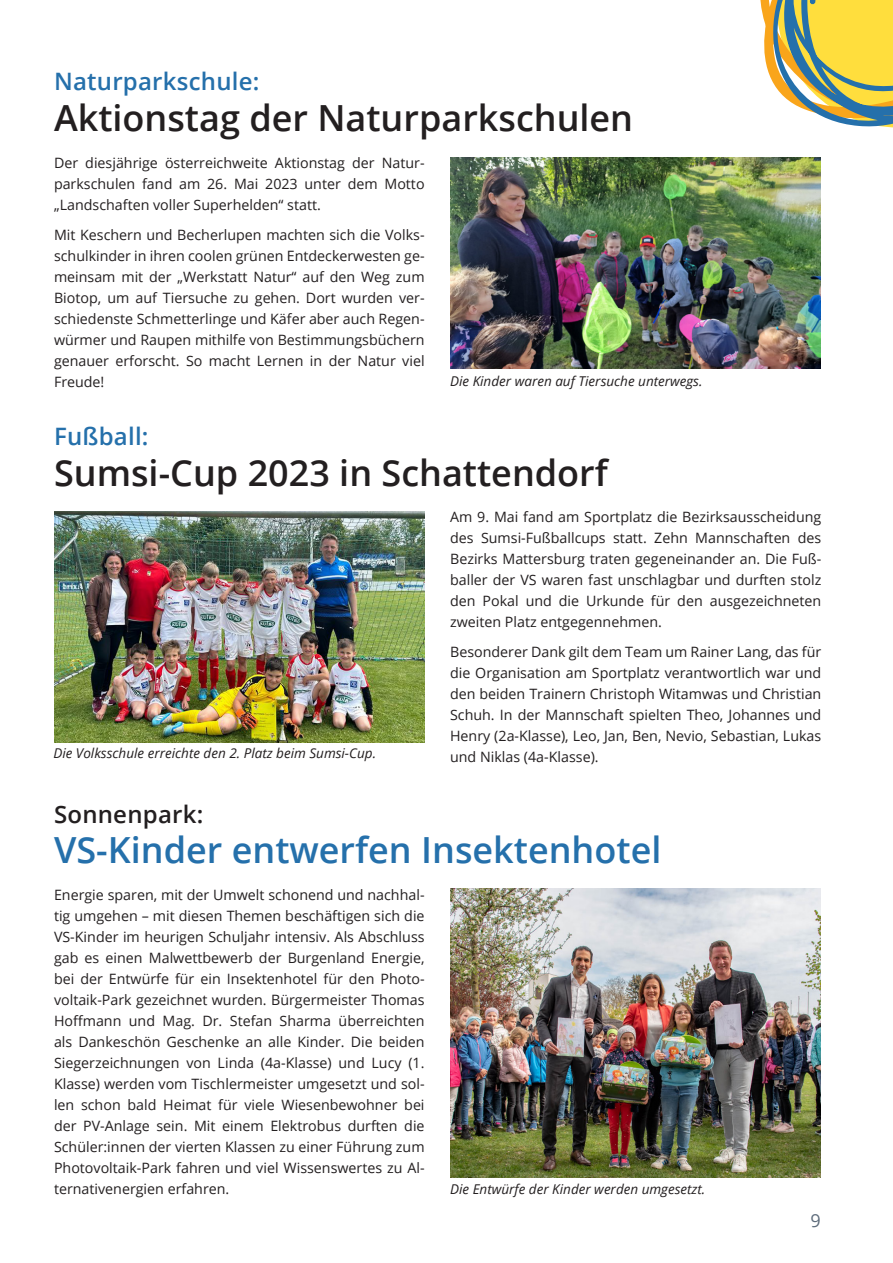
<style>
.page{position:relative;width:893px;height:1263px;background:#fff}
.page>*{position:absolute;margin:0;border:0;box-sizing:border-box;transform-origin:0 0}
.t1{font:600 36px "Open Sans";color:#231f20}
.t2{font:600 36px "Open Sans";color:#2570ab}
.t3{font:600 24px "Open Sans";letter-spacing:.01em;color:#2570ab}
.t4{font:600 24px "Open Sans";letter-spacing:.01em;color:#231f20}
.t5{font:18px "Open Sans";color:#5e6c7b}
.t6{font:14.25px/21px "Open Sans";color:#231f20;text-align:justify}
.t7{font:italic 13.5px "Open Sans";color:#231f20}
</style>
<div class="page">
<svg style="left:760px;top:0;width:133px;height:128px"></svg>
<img style="left:450px;top:889px;width:371px;height:289px">
<img style="left:54px;top:511px;width:371px;height:232px">
<img style="left:450px;top:157px;width:371px;height:212px">
<p class="t3" style="left:54px;top:65px;width:207px">Naturparkschule:</p>
<p class="t1" style="left:54px;top:93px;width:581px">Aktionstag der Naturparkschulen</p>
<p class="t6" style="left:54px;top:152px;width:372px">Der diesjährige österreichweite Aktionstag der Natur&shy;parkschulen fand am 26. Mai 2023 unter dem Motto „Landschaften voller Superhelden“ statt.</p>
<p class="t6" style="left:54px;top:224px;width:372px">Mit Keschern und Becherlupen machten sich die Volks&shy;schulkinder in ihren coolen grünen Entdeckerwesten ge&shy;meinsam mit der „Werkstatt Natur“ auf den Weg zum Biotop, um auf Tiersuche zu gehen. Dort wurden ver&shy;schiedenste Schmetterlinge und Käfer aber auch Regen&shy;würmer und Raupen mithilfe von Bestimmungsbüchern genauer erforscht. So macht Lernen in der Natur viel Freude!</p>
<p class="t7" style="left:450px;top:371px;width:254px">Die Kinder waren auf Tiersuche unterwegs.</p>
<p class="t3" style="left:54px;top:420px;width:96px">Fußball:</p>
<p class="t1" style="left:54px;top:448px;width:555px">Sumsi-Cup 2023 in Schattendorf</p>
<p class="t7" style="left:53px;top:744px;width:324px">Die Volksschule erreichte den 2. Platz beim Sumsi-Cup.</p>
<p class="t6" style="left:450px;top:506px;width:373px">Am 9. Mai fand am Sportplatz die Bezirksausscheidung des Sumsi-Fußballcups statt. Zehn Mannschaften des Bezirks Mattersburg traten gegeneinander an. Die Fuß&shy;baller der VS waren fast unschlagbar und durften stolz den Pokal und die Urkunde für den ausgezeichneten zweiten Platz entgegennehmen.</p>
<p class="t6" style="left:450px;top:641px;width:373px">Besonderer Dank gilt dem Team um Rainer Lang, das für die Organisation am Sportplatz verantwortlich war und den beiden Trainern Christoph Witamwas und Christian Schuh. In der Mannschaft spielten Theo, Johannes und Henry (2a-Klasse), Leo, Jan, Ben, Nevio, Sebastian, Lukas und Niklas (4a-Klasse).</p>
<p class="t4" style="left:54px;top:797px;width:151px">Sonnenpark:</p>
<p class="t2" style="left:54px;top:825px;width:609px">VS-Kinder entwerfen Insektenhotel</p>
<p class="t6" style="left:54px;top:884px;width:372px">Energie sparen, mit der Umwelt schonend und nachhal&shy;tig umgehen – mit diesen Themen beschäftigen sich die VS-Kinder im heurigen Schuljahr intensiv. Als Abschluss gab es einen Malwettbewerb der Burgenland Energie, bei der Entwürfe für ein Insektenhotel für den Photo&shy;voltaik-Park gezeichnet wurden. Bürgermeister Thomas Hoffmann und Mag. Dr. Stefan Sharma überreichten als Dankeschön Geschenke an alle Kinder. Die beiden Siegerzeichnungen von Linda (4a-Klasse) und Lucy (1.<br>Klasse) werden vom Tischlermeister umgesetzt und sol&shy;len schon bald Heimat für viele Wiesenbewohner bei der PV-Anlage sein. Mit einem Elektrobus durften die Schüler:innen der vierten Klassen zu einer Führung zum Photovoltaik-Park fahren und viel Wissenswertes zu Al&shy;ternativenergien erfahren.</p>
<p class="t7" style="left:450px;top:1180px;width:257px">Die Entwürfe der Kinder werden umgesetzt.</p>
<p class="t5" style="left:810px;top:1208px;width:12px">9</p>
</div>
